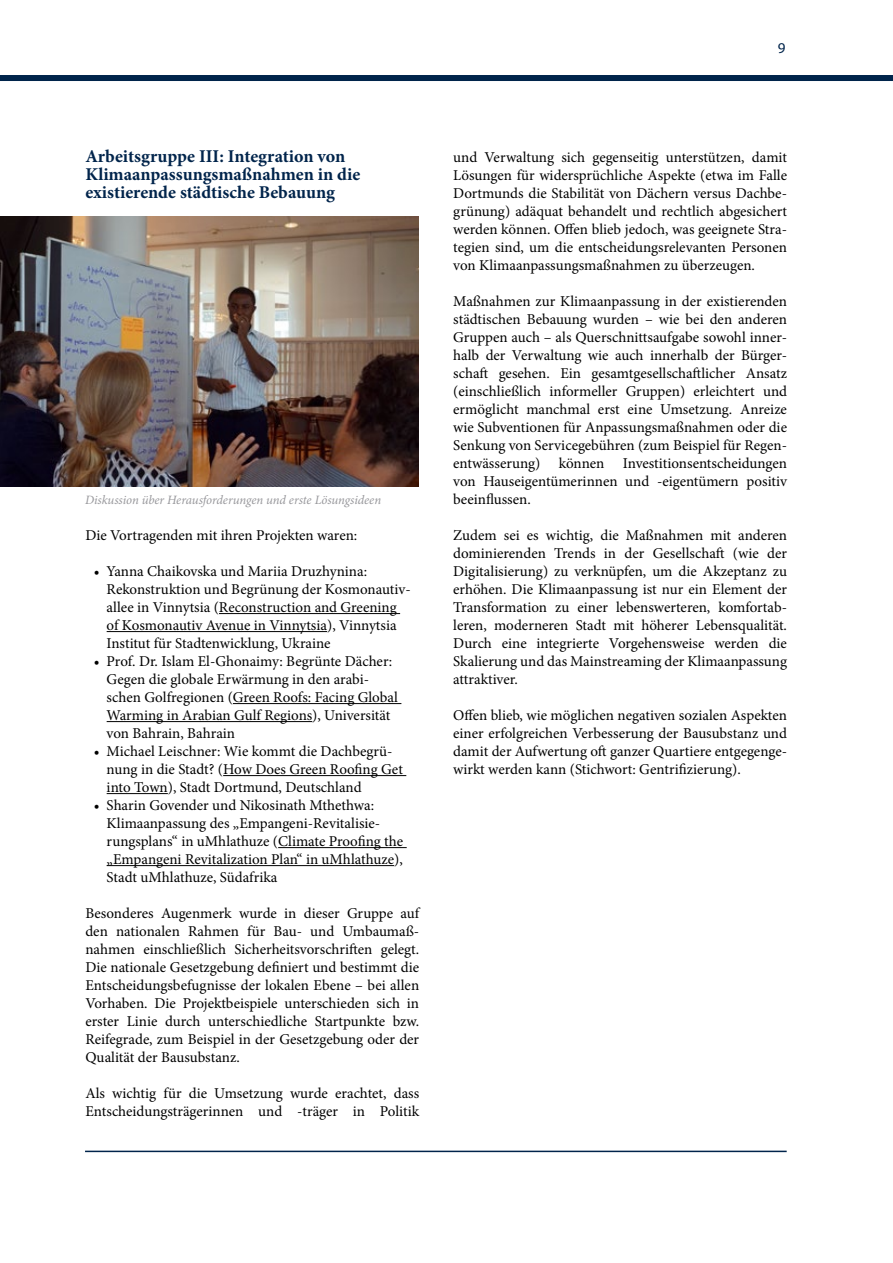
<style>
.page{position:relative;width:893px;height:1263px;background:#fff}
.page>*{position:absolute;margin:0;border:0;box-sizing:border-box;transform-origin:0 0}
.t1{font:700 18px/18px "Minion Pro";color:#00244b}
.Fließtext{font:15px/18px "Minion Pro";color:#000}
.fließtext-margintop{font:15px/18px "Minion Pro";color:#000;text-align:justify}
.t2{font:15px "Myriad Pro";color:#00244b}
.t3{font:italic 12.75px "Minion Pro";letter-spacing:-.005em;color:#98989c}
</style>
<div class="page">
<hr style="left:85px;top:1151px;width:702px;height:1px;background:#00244b">
<div style="left:0;top:75px;width:893px;height:6px;background:#00244b"></div>
<hr style="left:219px;top:613px;width:181px;height:1px;background:#000">
<hr style="left:107px;top:631px;width:220px;height:1px;background:#000">
<hr style="left:233px;top:703px;width:168px;height:1px;background:#000">
<hr style="left:107px;top:721px;width:205px;height:1px;background:#000">
<hr style="left:223px;top:775px;width:183px;height:1px;background:#000">
<hr style="left:107px;top:793px;width:61px;height:1px;background:#000">
<hr style="left:278px;top:847px;width:129px;height:1px;background:#000">
<hr style="left:107px;top:865px;width:287px;height:1px;background:#000">
<img style="left:0;top:216px;width:419px;height:270px">
<p class="t2" style="left:778px;top:38px;width:9px">9</p>
<h2 class="t1" style="left:85px;top:147px;width:276px">Arbeitsgruppe III: Integration von<br>Klimaanpassungsmaßnahmen in die existierende städtische Bebauung</h2>
<p class="t3" style="left:85px;top:491px;width:298px">Diskussion über Herausforderungen und erste Lösungsideen</p>
<p class="Fließtext" style="left:85px;top:526px;width:273px">Die Vortragenden mit ihren Projekten waren:</p>
<p class="Fließtext" style="left:107px;top:562px;width:304px;text-indent:-13px">• Yanna Chaikovska und Mariia Druzhynina:<br>Rekonstruktion und Begrünung der Kosmonautiv&shy;allee in Vinnytsia (Reconstruction and Greening of Kosmonautiv Avenue in Vinnytsia), Vinnytsia Institut für Stadtenwicklung, Ukraine</p>
<p class="Fließtext" style="left:107px;top:652px;width:293px;text-indent:-13px">• Prof. Dr. Islam El-Ghonaimy: Begrünte Dächer:<br>Gegen die globale Erwärmung in den arabi&shy;schen Golfregionen (Green Roofs: Facing Global Warming in Arabian Gulf Regions), Universität von Bahrain, Bahrain</p>
<p class="Fließtext" style="left:107px;top:742px;width:298px;text-indent:-13px">• Michael Leischner: Wie kommt die Dachbegrü&shy;nung in die Stadt? (How Does Green Roofing Get into Town), Stadt Dortmund, Deutschland</p>
<p class="Fließtext" style="left:107px;top:796px;width:298px;text-indent:-13px">• Sharin Govender und Nikosinath Mthethwa:<br>Klimaanpassung des „Empangeni-Revitalisie&shy;rungsplans“ in uMhlathuze (Climate Proofing the „Empangeni Revitalization Plan“ in uMhlathuze), Stadt uMhlathuze, Südafrika</p>
<p class="fließtext-margintop" style="left:85px;top:904px;width:335px">Besonderes Augenmerk wurde in dieser Gruppe auf den nationalen Rahmen für Bau- und Umbaumaß&shy;nahmen einschließlich Sicherheitsvorschriften gelegt.<br>Die nationale Gesetzgebung definiert und bestimmt die Entscheidungsbefugnisse der lokalen Ebene – bei allen Vorhaben. Die Projektbeispiele unterschieden sich in erster Linie durch unterschiedliche Startpunkte bzw.<br>Reifegrade, zum Beispiel in der Gesetzgebung oder der Qualität der Bausubstanz.</p>
<p class="Fließtext" style="left:85px;top:1084px;width:335px">Als wichtig für die Umsetzung wurde erachtet, dass<br>Entscheidungsträgerinnen und -träger in Politik</p>
<p class="Fließtext" style="left:453px;top:148px;width:335px;text-align:justify">und Verwaltung sich gegenseitig unterstützen, damit Lösungen für widersprüchliche Aspekte (etwa im Falle Dortmunds die Stabilität von Dächern versus Dachbe&shy;grünung) adäquat behandelt und rechtlich abgesichert werden können. Offen blieb jedoch, was geeignete Stra&shy;tegien sind, um die entscheidungsrelevanten Personen von Klimaanpassungsmaßnahmen zu überzeugen.</p>
<p class="Fließtext" style="left:453px;top:292px;width:335px;text-align:justify">Maßnahmen zur Klimaanpassung in der existierenden städtischen Bebauung wurden – wie bei den anderen Gruppen auch – als Querschnittsaufgabe sowohl inner&shy;halb der Verwaltung wie auch innerhalb der Bürger&shy;schaft gesehen. Ein gesamtgesellschaftlicher Ansatz (einschließlich informeller Gruppen) erleichtert und ermöglicht manchmal erst eine Umsetzung. Anreize wie Subventionen für Anpassungsmaßnahmen oder die Senkung von Servicegebühren (zum Beispiel für Regen&shy;entwässerung) können Investitionsentscheidungen von Hauseigentümerinnen und -eigentümern positiv beeinflussen.</p>
<p class="Fließtext" style="left:453px;top:526px;width:335px;text-align:justify">Zudem sei es wichtig, die Maßnahmen mit anderen dominierenden Trends in der Gesellschaft (wie der Digitalisierung) zu verknüpfen, um die Akzeptanz zu erhöhen. Die Klimaanpassung ist nur ein Element der Transformation zu einer lebenswerteren, komfortab&shy;leren, moderneren Stadt mit höherer Lebensqualität.<br>Durch eine integrierte Vorgehensweise werden die Skalierung und das Mainstreaming der Klimaanpassung attraktiver.</p>
<p class="Fließtext" style="left:453px;top:706px;width:335px;text-align:justify">Offen blieb, wie möglichen negativen sozialen Aspekten einer erfolgreichen Verbesserung der Bausubstanz und damit der Aufwertung oft ganzer Quartiere entgegenge&shy;wirkt werden kann (Stichwort: Gentrifizierung).</p>
</div>
